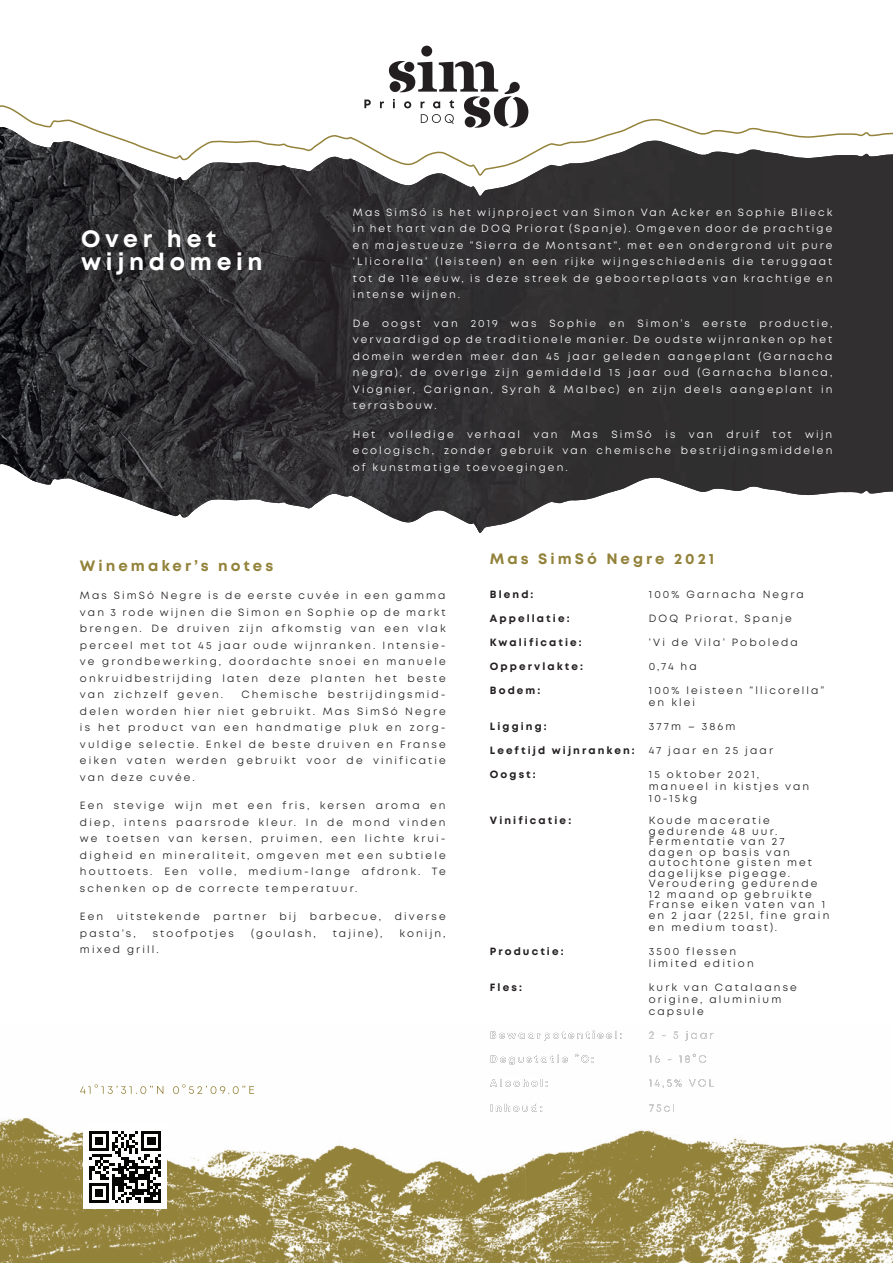
<style>
.page{position:relative;width:893px;height:1263px;background:#fff}
.page>*{position:absolute;margin:0;border:0;box-sizing:border-box;transform-origin:0 0}
.t1{font:700 23.55px/23.5px "Mont";letter-spacing:.2em;color:#fff}
.t2{font:700 15px "Mont";letter-spacing:.2em;color:#93823a}
.t3{font:10.5px/16.5px "Mont";letter-spacing:.2em;color:#231f20}
.t4{font:10.5px/16.5px "Mont";letter-spacing:.2em;color:#fff;text-align:justify}
.t5{font:700 10.5px "Mont";letter-spacing:.2em;color:#231f20}
</style>
<div class="page">
<img style="left:0;top:177px;width:210px;height:340px">
<img style="left:210px;top:177px;width:210px;height:345px">
<img style="left:420px;top:177px;width:53px;height:347px">
<div style="left:525px;top:177px;width:210px;height:338px;background:#302f30"></div>
<div style="left:735px;top:177px;width:158px;height:318px;background:#312f30"></div>
<img style="left:473px;top:178px;width:52px;height:355px">
<svg style="left:364px;top:46px;width:163px;height:58px"></svg>
<img style="left:0;top:1030px;width:893px;height:233px">
<img style="left:491px;top:1031px;width:131px;height:10px">
<img style="left:625px;top:1031px;width:88px;height:10px">
<img style="left:491px;top:1054px;width:102px;height:11px">
<img style="left:596px;top:1054px;width:110px;height:9px">
<img style="left:490px;top:1079px;width:57px;height:8px">
<img style="left:550px;top:1079px;width:164px;height:9px">
<img style="left:491px;top:1104px;width:51px;height:8px">
<img style="left:545px;top:1104px;width:129px;height:8px">
<svg style="left:80px;top:1084px;width:174px;height:10px"></svg>
<svg style="left:0;top:104px;width:893px;height:73px"></svg>
<div style="left:83px;top:1125px;width:84px;height:84px;background:#fff"></div>
<svg style="left:89px;top:1131px;width:72px;height:72px"></svg>
<h1 class="t1" style="left:81px;top:227px;width:183px">Over het wijndomein</h1>
<p class="t4" style="left:353px;top:204px;width:481px">Mas SimSó is het wijnproject van Simon Van Acker en Sophie Blieck in het hart van de DOQ Priorat (Spanje). Omgeven door de prachtige en majestueuze “Sierra de Montsant”, met een ondergrond uit pure ‘Llicorella’ (leisteen) en een rijke wijngeschiedenis die teruggaat tot de 11e eeuw, is deze streek de geboorteplaats van krachtige en intense wijnen.</p>
<p class="t4" style="left:353px;top:315px;width:481px">De oogst van 2019 was Sophie en Simon’s eerste productie, vervaardigd op de traditionele manier. De oudste wijnranken op het domein werden meer dan 45 jaar geleden aangeplant (Garnacha negra), de overige zijn gemiddeld 15 jaar oud (Garnacha blanca, Viognier, Carignan, Syrah &amp; Malbec) en zijn deels aangeplant in terrasbouw.</p>
<p class="t4" style="left:353px;top:426px;width:24px">Het</p>
<p class="t4" style="left:389px;top:426px;width:67px">volledige</p>
<p class="t4" style="left:467px;top:426px;width:55px">verhaal</p>
<p class="t4" style="left:533px;top:426px;width:26px">van</p>
<p class="t4" style="left:571px;top:426px;width:28px">Mas</p>
<p class="t4" style="left:612px;top:426px;width:42px">SimSó</p>
<p class="t4" style="left:665px;top:426px;width:12px">is</p>
<p class="t4" style="left:689px;top:426px;width:26px">van</p>
<p class="t4" style="left:726px;top:426px;width:67px">druif tot</p>
<p class="t4" style="left:353px;top:426px;width:481px;text-indent:452px">wijn ecologisch, zonder gebruik van chemische bestrijdingsmiddelen of kunstmatige toevoegingen.</p>
<h2 class="t2" style="left:80px;top:556px;width:195px">Winemaker’s notes</h2>
<p class="t3" style="left:80px;top:587px;width:367px;text-align:justify">Mas SimSó Negre is de eerste cuvée in een gamma van 3 rode wijnen die Simon en Sophie op de markt brengen. De druiven zijn afkomstig van een vlak perceel met tot 45 jaar oude wijnranken. Intensie&shy;ve grondbewerking, doordachte snoei en manuele onkruidbestrijding laten deze planten het beste van zichzelf geven.</p>
<p class="t3" style="left:80px;top:686px;width:367px;text-align:justify;text-indent:161px">Chemische bestrijdingsmid&shy;delen worden hier niet gebruikt. Mas SimSó Negre is het product van een handmatige pluk en zorg&shy;vuldige selectie. Enkel de beste druiven en Franse eiken vaten werden gebruikt voor de vinificatie van deze cuvée.</p>
<p class="t3" style="left:80px;top:797px;width:367px;text-align:justify">Een stevige wijn met een fris, kersen aroma en diep, intens paarsrode kleur. In de mond vinden we toetsen van kersen, pruimen, een lichte krui&shy;digheid en mineraliteit, omgeven met een subtiele houttoets. Een volle, medium-lange afdronk. Te schenken op de correcte temperatuur.</p>
<p class="t3" style="left:80px;top:908px;width:25px">Een</p>
<p class="t3" style="left:117px;top:908px;width:85px">uitstekende</p>
<p class="t3" style="left:213px;top:908px;width:54px">partner</p>
<p class="t3" style="left:279px;top:908px;width:18px">bij</p>
<p class="t3" style="left:310px;top:908px;width:73px">barbecue,</p>
<p class="t3" style="left:395px;top:908px;width:52px">diverse</p>
<p class="t3" style="left:80px;top:925px;width:57px">pasta’s,</p>
<p class="t3" style="left:153px;top:925px;width:83px">stoofpotjes</p>
<p class="t3" style="left:251px;top:925px;width:66px">(goulash,</p>
<p class="t3" style="left:333px;top:925px;width:51px">tajine),</p>
<p class="t3" style="left:399px;top:925px;width:48px">konijn,</p>
<p class="t3" style="left:80px;top:941px;width:80px">mixed grill.</p>
<h2 class="t2" style="left:490px;top:549px;width:226px">Mas SimSó Negre 2021</h2>
<p class="t5" style="left:490px;top:587px;width:45px">Blend:</p>
<p class="t3" style="left:649px;top:586px;width:156px">100% Garnacha Negra</p>
<p class="t5" style="left:490px;top:611px;width:81px">Appellatie:</p>
<p class="t3" style="left:649px;top:610px;width:145px">DOQ Priorat, Spanje</p>
<p class="t5" style="left:490px;top:635px;width:94px">Kwalificatie:</p>
<p class="t3" style="left:649px;top:634px;width:151px">‘Vi de Vila’ Poboleda</p>
<p class="t5" style="left:490px;top:659px;width:95px">Oppervlakte:</p>
<p class="t3" style="left:649px;top:658px;width:49px">0,74 ha</p>
<p class="t5" style="left:490px;top:683px;width:52px">Bodem:</p>
<p class="t3" style="left:649px;top:684px;width:177px;line-height:12px">100% leisteen “llicorella” en klei</p>
<p class="t5" style="left:490px;top:719px;width:58px">Ligging:</p>
<p class="t3" style="left:649px;top:718px;width:88px">377m – 386m</p>
<p class="t5" style="left:490px;top:743px;width:146px">Leeftijd wijnranken:</p>
<p class="t3" style="left:649px;top:742px;width:126px">47 jaar en 25 jaar</p>
<p class="t5" style="left:490px;top:767px;width:47px">Oogst:</p>
<p class="t3" style="left:649px;top:768px;width:162px;line-height:12px">15 oktober 2021, manueel in kistjes van<br>10-15kg</p>
<p class="t5" style="left:490px;top:814px;width:83px">Vinificatie:</p>
<p class="t3" style="left:649px;top:815px;width:182px;line-height:10.5px">Koude maceratie gedurende 48 uur.<br>Fermentatie van 27 dagen op basis van autochtone gisten met dagelijkse pigeage.<br>Veroudering gedurende<br>12 maand op gebruikte<br>Franse eiken vaten van 1 en 2 jaar (225l, fine grain</p>
<p class="t3" style="left:649px;top:919px;width:130px">en medium toast).</p>
<p class="t5" style="left:490px;top:944px;width:75px">Productie:</p>
<p class="t3" style="left:649px;top:945px;width:106px;line-height:12px">3500 flessen limited edition</p>
<p class="t5" style="left:490px;top:980px;width:34px">Fles:</p>
<p class="t3" style="left:649px;top:981px;width:149px;line-height:12px">kurk van Catalaanse origine, aluminium capsule</p>
</div>
